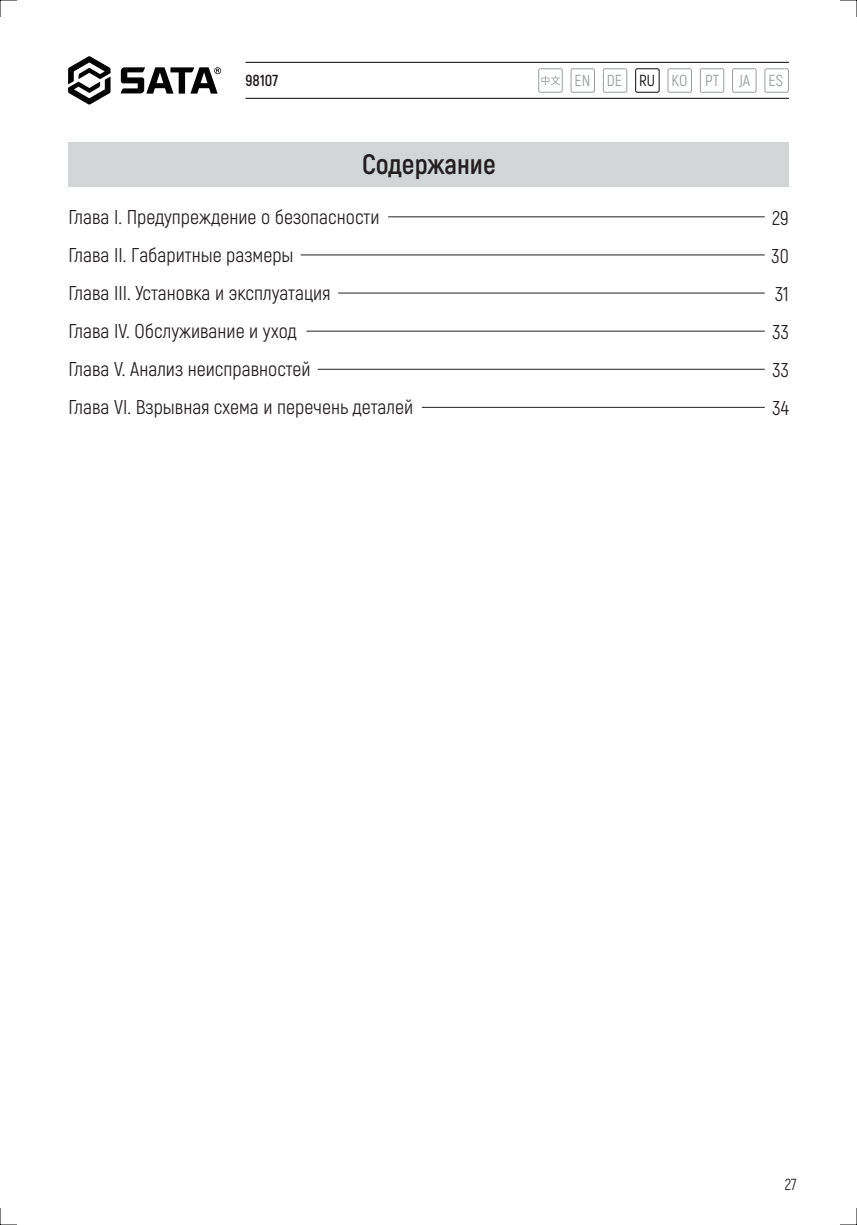
<style>
.page{position:relative;width:857px;height:1225px;background:#fff}
.page>*{position:absolute;margin:0;border:0;box-sizing:border-box;transform-origin:0 0}
.t1{font:700 28px "Akrobat";color:#231f20}
.t2{font:20px/38px "Akrobat";color:#231f20}
.t3{font:16px "Akrobat";color:#979b9e}
.t4{font:700 16px "Akrobat";color:#231f20}
.t5{font:16px "Akrobat";color:#231f20}
.s1{color:#030303}
</style>
<div class="page">
<svg style="left:68px;top:56px;width:42px;height:49px"></svg>
<svg style="left:121px;top:67px;width:100px;height:27px"></svg>
<hr style="left:245px;top:62px;width:543px;height:1px;background:#030303">
<hr style="left:245px;top:98px;width:543px;height:1px;background:#030303">
<svg style="left:764px;top:68px;width:24px;height:25px"></svg>
<svg style="left:699px;top:68px;width:24px;height:25px"></svg>
<svg style="left:635px;top:68px;width:24px;height:25px"></svg>
<svg style="left:570px;top:68px;width:24px;height:25px"></svg>
<svg style="left:732px;top:68px;width:24px;height:25px"></svg>
<svg style="left:667px;top:68px;width:24px;height:25px"></svg>
<svg style="left:602px;top:68px;width:25px;height:25px"></svg>
<svg style="left:538px;top:68px;width:24px;height:25px"></svg>
<div style="left:69px;top:142px;width:720px;height:45px;background:#d2d6d6"></div>
<hr style="left:300px;top:255px;width:464px;height:1px;background:#231f20">
<hr style="left:388px;top:216px;width:376px;height:1px;background:#231f20">
<hr style="left:338px;top:293px;width:426px;height:1px;background:#231f20">
<hr style="left:306px;top:331px;width:458px;height:1px;background:#231f20">
<hr style="left:317px;top:369px;width:447px;height:1px;background:#231f20">
<hr style="left:421px;top:407px;width:343px;height:1px;background:#231f20">
<svg style="left:0;top:0;width:17px;height:17px"></svg>
<svg style="left:0;top:1208px;width:17px;height:17px"></svg>
<svg style="left:840px;top:0;width:17px;height:17px"></svg>
<svg style="left:840px;top:1208px;width:17px;height:17px"></svg>
<p class="t4" style="left:245px;top:71px;width:34px">98107</p>
<p class="t3" style="left:574px;top:71px;width:210px">EN DE <span class="s1">RU</span> KO PT JA ES</p>
<h1 class="t1" style="left:362px;top:147px;width:135px">Содержание</h1>
<p class="t2" style="left:69px;top:198px;width:346px">Глава I. Предупреждение о безопасности Глава II. Габаритные размеры<br>Глава III. Установка и эксплуатация<br>Глава IV. Обслуживание и уход<br>Глава V. Анализ неисправностей<br>Глава VI. Взрывная схема и перечень деталей</p>
<p class="t2" style="left:771px;top:199px;width:19px;text-align:justify">29<br>30<br>31<br>33<br>33<br>34</p>
<p class="t5" style="left:784px;top:1175px;width:14px">27</p>
</div>
